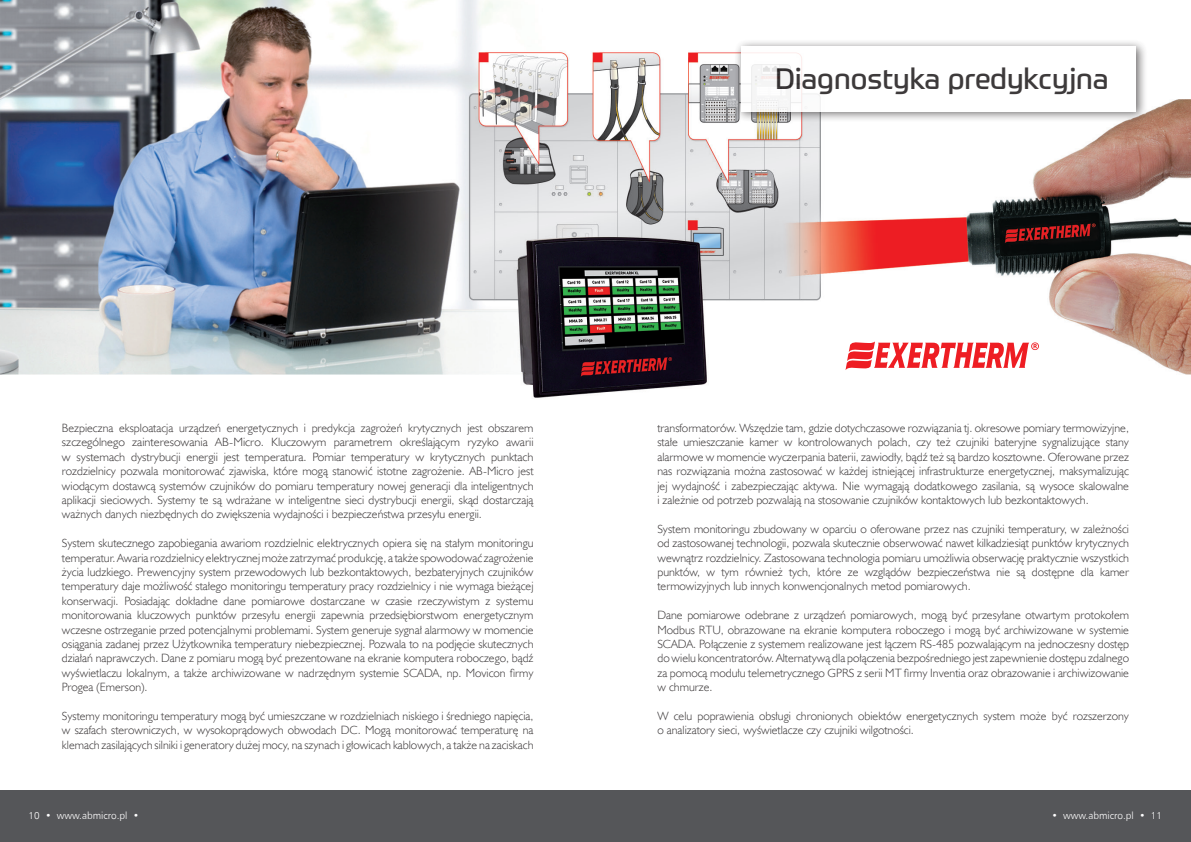
<style>
.page{position:relative;width:1191px;height:842px;background:#fff}
.page>*{position:absolute;margin:0;border:0;box-sizing:border-box;transform-origin:0 0}
.t1{font:29px "Prometo";color:#231f20}
.t2{font:12px/14.4px "Humanst 521 Lt EU";color:#231f20;text-align:justify}
.t3{font:10px "Humnst 777 Lt EU";color:#fff}
</style>
<div class="page">
<div style="left:0;top:791px;width:1191px;height:51px;background:#555659"></div>
<img style="left:0;top:0;width:1191px;height:398px">
<div style="left:734px;top:39px;width:413px;height:84px;background:#231f20;opacity:.75"></div>
<div style="left:741px;top:47px;width:394px;height:65px;background:#fff"></div>
<svg style="left:845px;top:341px;width:194px;height:29px"></svg>
<h1 class="t1" style="left:775px;top:61px;width:335px">Diagnostyka predykcyjna</h1>
<p class="t2" style="left:62px;top:420px;width:473px">Bezpieczna eksploatacja urządzeń energetycznych i predykcja zagrożeń krytycznych jest obszarem szczególnego zainteresowania AB-Micro. Kluczowym parametrem określającym ryzyko awarii w systemach dystrybucji energii jest temperatura. Pomiar temperatury w krytycznych punktach rozdzielnicy pozwala monitorować zjawiska, które mogą stanowić istotne zagrożenie. AB-Micro jest wiodącym dostawcą systemów czujników do pomiaru temperatury nowej generacji dla inteligentnych aplikacji sieciowych. Systemy te są wdrażane w inteligentne sieci dystrybucji energii, skąd dostarczają ważnych danych niezbędnych do zwiększenia wydajności i bezpieczeństwa przesyłu energii.</p>
<p class="t2" style="left:62px;top:536px;width:473px">System skutecznego zapobiegania awariom rozdzielnic elektrycznych opiera się na stałym monitoringu temperatur. Awaria rozdzielnicy elektrycznej może zatrzymać produkcję, a także spowodować zagrożenie życia ludzkiego. Prewencyjny system przewodowych lub bezkontaktowych, bezbateryjnych czujników temperatury daje możliwość stałego monitoringu temperatury pracy rozdzielnicy i nie wymaga bieżącej konserwacji. Posiadając dokładne dane pomiarowe dostarczane w czasie rzeczywistym z systemu monitorowania kluczowych punktów przesyłu energii zapewnia przedsiębiorstwom energetycznym wczesne ostrzeganie przed potencjalnymi problemami. System generuje sygnał alarmowy w momencie osiągania zadanej przez Użytkownika temperatury niebezpiecznej. Pozwala to na podjęcie skutecznych działań naprawczych. Dane z pomiaru mogą być prezentowane na ekranie komputera roboczego, bądź wyświetlaczu lokalnym, a także archiwizowane w nadrzędnym systemie SCADA, np. Movicon firmy Progea (Emerson).</p>
<p class="t2" style="left:62px;top:708px;width:473px">Systemy monitoringu temperatury mogą być umieszczane w rozdzielniach niskiego i średniego napięcia, w szafach sterowniczych, w wysokoprądowych obwodach DC. Mogą monitorować temperaturę na klemach zasilających silniki i generatory dużej mocy, na szynach i głowicach kablowych, a także na zaciskach</p>
<p class="t2" style="left:657px;top:420px;width:473px">transformatorów. Wszędzie tam, gdzie dotychczasowe rozwiązania tj. okresowe pomiary termowizyjne, stałe umieszczanie kamer w kontrolowanych polach, czy też czujniki bateryjne sygnalizujące stany alarmowe w momencie wyczerpania baterii, zawiodły, bądź też są bardzo kosztowne. Oferowane przez nas rozwiązania można zastosować w każdej istniejącej infrastrukturze energetycznej, maksymalizując jej wydajność i zabezpieczając aktywa. Nie wymagają dodatkowego zasilania, są wysoce skalowalne i zależnie od potrzeb pozwalają na stosowanie czujników kontaktowych lub bezkontaktowych.</p>
<p class="t2" style="left:657px;top:521px;width:473px">System monitoringu zbudowany w oparciu o oferowane przez nas czujniki temperatury, w zależności od zastosowanej technologii, pozwala skutecznie obserwować nawet kilkadziesiąt punktów krytycznych wewnątrz rozdzielnicy. Zastosowana technologia pomiaru umożliwia obserwację praktycznie wszystkich punktów, w tym również tych, które ze wzglądów bezpieczeństwa nie są dostępne dla kamer termowizyjnych lub innych konwencjonalnych metod pomiarowych.</p>
<p class="t2" style="left:657px;top:608px;width:473px">Dane pomiarowe odebrane z urządzeń pomiarowych, mogą być przesyłane otwartym protokołem Modbus RTU, obrazowane na ekranie komputera roboczego i mogą być archiwizowane w systemie SCADA. Połączenie z systemem realizowane jest łączem RS-485 pozwalającym na jednoczesny dostęp do wielu koncentratorów. Alternatywą dla połączenia bezpośredniego jest zapewnienie dostępu zdalnego za pomocą modułu telemetrycznego GPRS z serii MT firmy Inventia oraz obrazowanie i archiwizowanie w chmurze.</p>
<p class="t2" style="left:657px;top:708px;width:473px">W celu poprawienia obsługi chronionych obiektów energetycznych system może być rozszerzony o analizatory sieci, wyświetlacze czy czujniki wilgotności.</p>
<p class="t3" style="left:29px;top:809px;width:112px">10 • www.abmicro.pl •</p>
<p class="t3" style="left:1051px;top:810px;width:112px">• www.abmicro.pl • 11</p>
</div>
